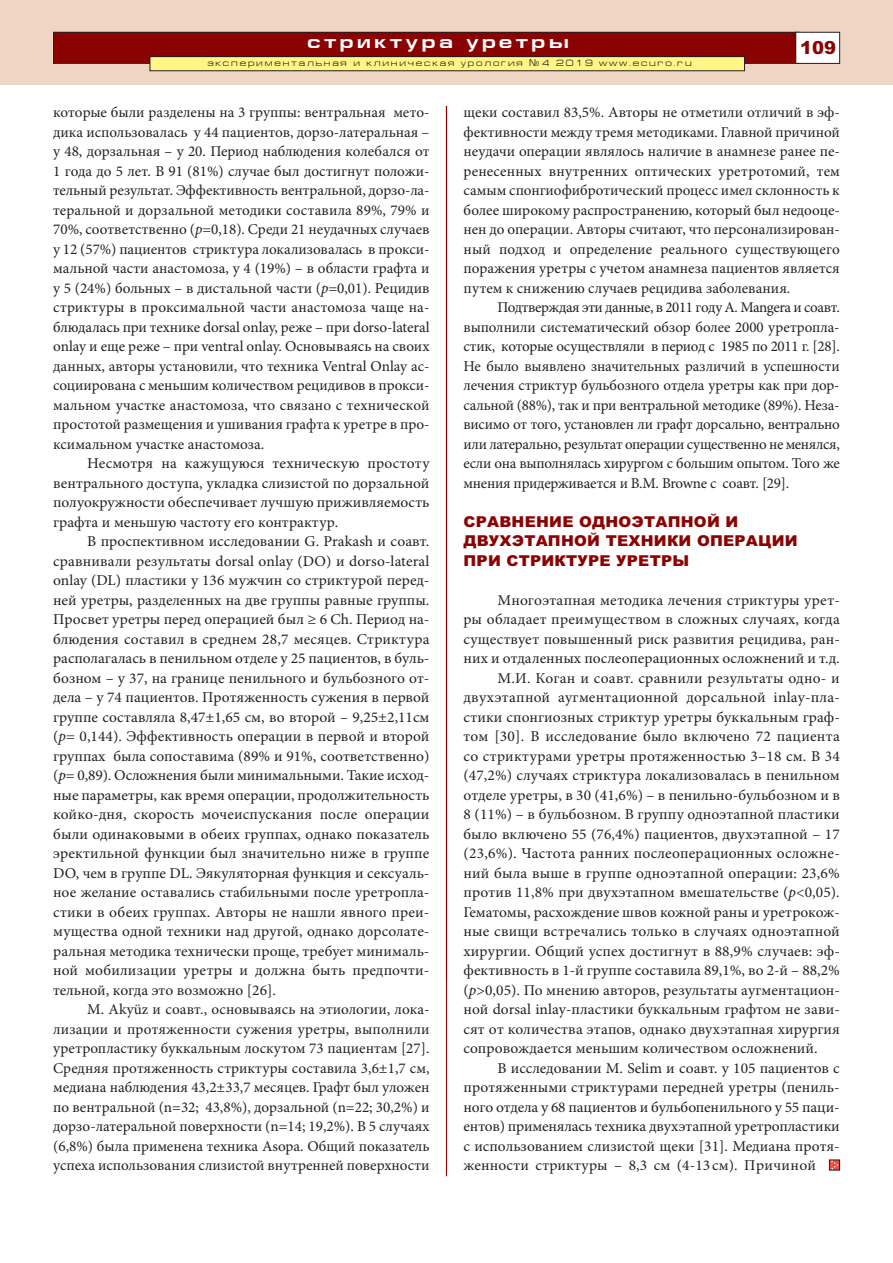
<style>
.page{position:relative;width:893px;height:1263px;background:#fff}
.page>*{position:absolute;margin:0;border:0;box-sizing:border-box;transform-origin:0 0}
.t1{font:700 18px "Europe Ext";letter-spacing:.2em;color:#fff}
.t2{font:900 18px "Arial";color:#8b0202}
.t3{font:15px/19.5px "Minion Pro";letter-spacing:.005em;color:#231f20;text-align:justify}
.t4{font:900 15px/19.5px "Arial";letter-spacing:.015em;color:#8b0202}
.t5{font:9px "Europe Ext Normal";letter-spacing:.2em;color:#231f20}
.s1{font-family:"Europe"}
.s2{font-style:italic}
</style>
<div class="page">
<hr style="left:446px;top:106px;width:1px;height:1070px;background:#8b0202">
<div style="left:0;top:0;width:893px;height:85px;background:#eed5c4"></div>
<div style="left:54px;top:33px;width:745px;height:30px;background:#8b0202"></div>
<div style="left:53px;top:32px;width:746px;height:32px;border:1px solid #231f20"></div>
<div style="left:796px;top:33px;width:43px;height:30px;background:#fff"></div>
<div style="left:795px;top:32px;width:45px;height:32px;border:1px solid #231f20"></div>
<div style="left:150px;top:57px;width:594px;height:13px;background:#fff685"></div>
<div style="left:150px;top:56px;width:595px;height:15px;border:1px solid #231f20"></div>
<div style="left:829px;top:1160px;width:11px;height:10px;border:1px solid #231f20"></div>
<svg style="left:830px;top:1159px;width:9px;height:11px"></svg>
<p class="t1" style="left:307px;top:31px;width:263px">стриктура уретры</p>
<p class="t5" style="left:207px;top:58px;width:486px">экспериментальная и клиническая урология <span class="s1">¹</span>4 2019 www.ecuro.ru</p>
<p class="t2" style="left:800px;top:37px;width:38px">109</p>
<p class="t3" style="left:53px;top:104px;width:378px">которые были разделены на 3 группы: вентральная мето&shy;дика использовалась у 44 пациентов, дорзо-латеральная – у 48, дорзальная – у 20. Период наблюдения колебался от 1 года до 5 лет. В 91 (81%) случае был достигнут положи&shy;тельный результат. Эффективность вентральной, дорзо-ла&shy;теральной и дорзальной методики составила 89%, 79% и 70%, соответственно (<span class="s2">p</span>=0,18). Среди 21 неудачных случаев у 12 (57%) пациентов стриктура локализовалась в прокси&shy;мальной части анастомоза, у 4 (19%) – в области графта и у 5 (24%) больных – в дистальной части (<span class="s2">p</span>=0,01). Рецидив стриктуры в проксимальной части анастомоза чаще на&shy;блюдалась при технике dorsal onlay, реже – при dorso-lateral onlay и еще реже – при ventral onlay. Основываясь на своих данных, авторы установили, что техника Ventral Onlay ас&shy;социирована с меньшим количеством рецидивов в прокси&shy;мальном участке анастомоза, что связано с технической простотой размещения и ушивания графта к уретре в про&shy;ксимальном участке анастомоза.</p>
<p class="t3" style="left:53px;top:455px;width:378px;text-indent:34px">Несмотря на кажущуюся техническую простоту вентрального доступа, укладка слизистой по дорзальной полуокружности обеспечивает лучшую приживляемость графта и меньшую частоту его контрактур.</p>
<p class="t3" style="left:53px;top:533px;width:378px;text-indent:34px">В проспективном исследовании G. Prakash и соавт. сравнивали результаты dorsal onlay (DO) и dorso-lateral onlay (DL) пластики у 136 мужчин со стриктурой перед&shy;ней уретры, разделенных на две группы равные группы.<br>Просвет уретры перед операцией был ≥ 6 Сh. Период на&shy;блюдения составил в среднем 28,7 месяцев. Стриктура располагалась в пенильном отделе у 25 пациентов, в буль&shy;бозном – у 37, на границе пенильного и бульбозного от&shy;дела – у 74 пациентов. Протяженность сужения в первой группе составляла 8,47±1,65 см, во второй – 9,25±2,11см (<span class="s2">p</span>= 0,144). Эффективность операции в первой и второй группах была сопоставима (89% и 91%, соответственно) (<span class="s2">p</span>= 0,89). Осложнения были минимальными. Такие исход&shy;ные параметры, как время операции, продолжительность койко-дня, скорость мочеиспускания после операции были одинаковыми в обеих группах, однако показатель эректильной функции был значительно ниже в группе DO, чем в группе DL. Эякуляторная функция и сексуаль&shy;ное желание оставались стабильными после уретропла&shy;стики в обеих группах. Авторы не нашли явного преи&shy;мущества одной техники над другой, однако дорсолате&shy;ральная методика технически проще, требует минималь&shy;ной мобилизации уретры и должна быть предпочти&shy;тельной, когда это возможно [26].</p>
<p class="t3" style="left:53px;top:1001px;width:378px;text-indent:34px">M. Akyüz и соавт., основываясь на этиологии, лока&shy;лизации и протяженности сужения уретры, выполнили уретропластику буккальным лоскутом 73 пациентам [27].<br>Средняя протяженность стриктуры составила 3,6±1,7 см, медиана наблюдения 43,2±33,7 месяцев. Графт был уложен по вентральной (n=32; 43,8%), дорзальной (n=22; 30,2%) и дорзо-латеральной поверхности (n=14; 19,2%). В 5 случаях (6,8%) была применена техника Asopa. Общий показатель успеха использования слизистой внутренней поверхности</p>
<p class="t3" style="left:464px;top:104px;width:378px">щеки составил 83,5%. Авторы не отметили отличий в эф&shy;фективности между тремя методиками. Главной причиной неудачи операции являлось наличие в анамнезе ранее пе&shy;ренесенных внутренних оптических уретротомий, тем самым спонгиофибротический процесс имел склонность к более широкому распространению, который был недооце&shy;нен до операции. Авторы считают, что персонализирован&shy;ный подход и определение реального существующего поражения уретры с учетом анамнеза пациентов является путем к снижению случаев рецидива заболевания.</p>
<p class="t3" style="left:463px;top:299px;width:378px;text-indent:34px">Подтверждая эти данные, в 2011 году A. Mangera и соавт. выполнили систематический обзор более 2000 уретропла&shy;стик, которые осуществляли в период с 1985 по 2011 г. [28].<br>Не было выявлено значительных различий в успешности лечения стриктур бульбозного отдела уретры как при дор&shy;сальной (88%), так и при вентральной методике (89%). Неза&shy;висимо от того, установлен ли графт дорсально, вентрально или латерально, результат операции существенно не менялся, если она выполнялась хирургом с большим опытом. Того же мнения придерживается и B.M. Browne с соавт. [29].</p>
<p class="t4" style="left:463px;top:512px;width:336px">СРАВНЕНИЕ ОДНОЭТАПНОЙ И<br>ДВУХЭТАПНОЙ ТЕХНИКИ ОПЕРАЦИИ<br>ПРИ СТРИКТУРЕ УРЕТРЫ</p>
<p class="t3" style="left:497px;top:591px;width:344px">Многоэтапная методика лечения стриктуры урет-</p>
<p class="t3" style="left:463px;top:611px;width:378px">ры обладает преимуществом в сложных случаях, когда</p>
<p class="t3" style="left:463px;top:630px;width:378px">существует повышенный риск развития рецидива, ран-</p>
<p class="t3" style="left:463px;top:650px;width:378px">них и отдаленных послеоперационных осложнений и т.д.</p>
<p class="t3" style="left:497px;top:669px;width:344px">М.И. Коган и соавт. сравнили результаты одно- и</p>
<p class="t3" style="left:463px;top:689px;width:378px">двухэтапной аугментационной дорсальной inlay-пла-</p>
<p class="t3" style="left:463px;top:708px;width:378px">стики спонгиозных стриктур уретры буккальным граф-</p>
<p class="t3" style="left:463px;top:728px;width:378px">том [30]. В исследование было включено 72 пациента</p>
<p class="t3" style="left:463px;top:747px;width:378px">со стриктурами уретры протяженностью 3–18 см. В 34</p>
<p class="t3" style="left:463px;top:767px;width:378px">(47,2%) случаях стриктура локализовалась в пенильном</p>
<p class="t3" style="left:463px;top:786px;width:378px">отделе уретры, в 30 (41,6%) – в пенильно-бульбозном и в</p>
<p class="t3" style="left:463px;top:806px;width:378px">8 (11%) – в бульбозном. В группу одноэтапной пластики</p>
<p class="t3" style="left:463px;top:825px;width:378px">было включено 55 (76,4%) пациентов, двухэтапной – 17</p>
<p class="t3" style="left:463px;top:845px;width:378px">(23,6%). Частота ранних послеоперационных осложне-</p>
<p class="t3" style="left:463px;top:864px;width:378px">ний была выше в группе одноэтапной операции: 23,6%</p>
<p class="t3" style="left:463px;top:884px;width:378px">против 11,8% при двухэтапном вмешательстве (<span class="s2">p</span>&lt;0,05).</p>
<p class="t3" style="left:463px;top:903px;width:378px">Гематомы, расхождение швов кожной раны и уретрокож-</p>
<p class="t3" style="left:463px;top:923px;width:378px">ные свищи встречались только в случаях одноэтапной</p>
<p class="t3" style="left:463px;top:942px;width:378px">хирургии. Общий успех достигнут в 88,9% случаев: эф-</p>
<p class="t3" style="left:463px;top:962px;width:378px">фективность в 1-й группе составила 89,1%, во 2-й – 88,2%</p>
<p class="t3" style="left:463px;top:981px;width:378px">(<span class="s2">p</span>&gt;0,05). По мнению авторов, результаты аугментацион-</p>
<p class="t3" style="left:463px;top:1001px;width:378px">ной dorsal inlay-пластики буккальным графтом не зави-</p>
<p class="t3" style="left:463px;top:1020px;width:378px">сят от количества этапов, однако двухэтапная хирургия</p>
<p class="t3" style="left:463px;top:1040px;width:356px">сопровождается меньшим количеством осложнений.</p>
<p class="t3" style="left:497px;top:1059px;width:344px">В исследовании M. Selim и соавт. у 105 пациентов с</p>
<p class="t3" style="left:463px;top:1079px;width:378px">протяженными стриктурами передней уретры (пениль-</p>
<p class="t3" style="left:463px;top:1098px;width:378px">ного отдела у 68 пациентов и бульбопенильного у 55 паци-</p>
<p class="t3" style="left:463px;top:1118px;width:378px">ентов) применялась техника двухэтапной уретропластики</p>
<p class="t3" style="left:463px;top:1137px;width:378px">с использованием слизистой щеки [31]. Медиана протя-</p>
<p class="t3" style="left:463px;top:1157px;width:354px">женности стриктуры – 8,3 см (4-13 см). Причиной</p>
</div>
